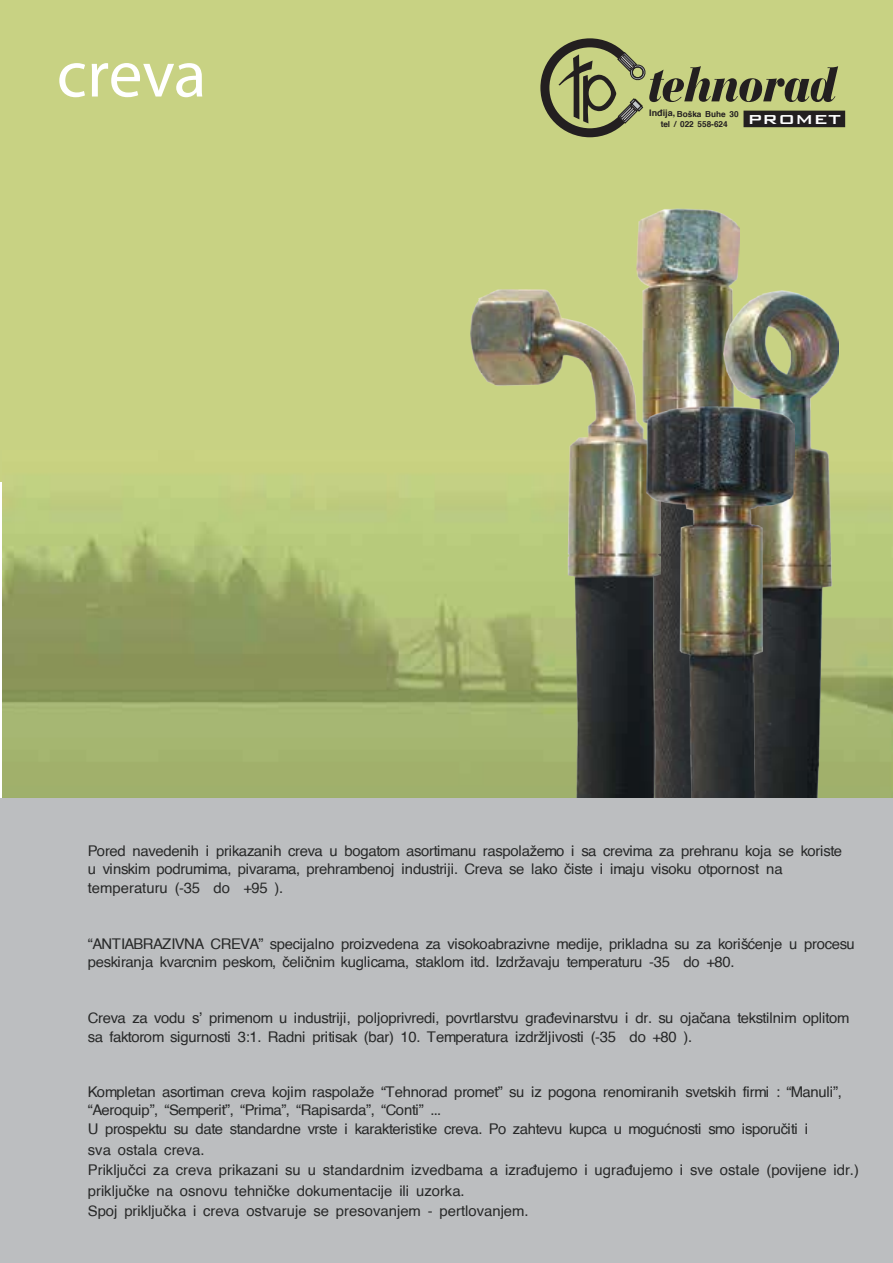
<style>
.page{position:relative;width:893px;height:1263px;background:#fff}
.page>*{position:absolute;margin:0;border:0;box-sizing:border-box;transform-origin:0 0}
.t1{font:67.5px "Myriad";letter-spacing:-.005em;color:#fff}
.t2{font:16.95px/19.8px "Yu Helvetica";letter-spacing:-.015em;color:#272828}
.t3{font:9.45px/10.8px "Yu Helvetica.Bold";color:#231f20}
.s1{font-size:10.35px}
</style>
<div class="page">
<div style="left:0;top:0;width:893px;height:481px;background:#c8d283"></div>
<img style="left:2px;top:481px;width:891px;height:318px">
<img style="left:637px;top:208px;width:103px;height:198px">
<img style="left:471px;top:289px;width:189px;height:510px">
<img style="left:723px;top:291px;width:116px;height:508px">
<img style="left:647px;top:406px;width:147px;height:393px">
<div style="left:0;top:799px;width:893px;height:464px;background:#bcbec0"></div>
<svg style="left:540px;top:38px;width:298px;height:100px"></svg>
<div style="left:744px;top:111px;width:101px;height:16px;background:#231f20"></div>
<h1 class="t1" style="left:57px;top:40px;width:151px">creva</h1>
<p class="t3" style="left:661px;top:108px;width:182px;text-indent:-11px"><span class="s1">In|ija,</span> Bo{ka Buhe 30<br>tel / 022 558-624 <sup>PROMET</sup></p>
<p class="t2" style="left:88px;top:840px;width:756px;line-height:18.8px">Pored navedenih i prikazanih creva u bogatom asortimanu raspola`emo i sa crevima za prehranu koja se koriste u vinskim podrumima, pivarama, prehrambenoj industriji. Creva se lako ~iste i imaju visoku otpornost na temperaturu (-35 do +95 ).</p>
<p class="t2" style="left:88px;top:933px;width:768px;line-height:18.1px">“ANTIABRAZIVNA CREVA” specijalno proizvedena za visokoabrazivne medije, prikladna su za kori{}enje u procesu peskiranja kvarcnim peskom, ~eli~nim kuglicama, staklom itd. Izdr`avaju temperaturu -35 do +80.</p>
<p class="t2" style="left:88px;top:1008px;width:763px;line-height:18.1px">Creva za vodu s’ primenom u industriji, poljoprivredi, povrtlarstvu gra|evinarstvu i dr. su oja~ana tekstilnim oplitom sa faktorom sigurnosti 3:1. Radni pritisak (bar) 10. Temperatura izdr`ljivosti (-35 do +80 ).</p>
<p class="t2" style="left:88px;top:1081px;width:773px">Kompletan asortiman creva kojim raspola`e “Tehnorad promet” su iz pogona renomiranih svetskih firmi : “Manuli”, “Aeroquip”, “Semperit”, “Prima”, “Rapisarda”, “Conti” ...<br>U prospektu su date standardne vrste i karakteristike creva. Po zahtevu kupca u mogu}nosti smo isporu~iti i<br>sva ostala creva.<br>Priklju~ci za creva prikazani su u standardnim izvedbama a izra|ujemo i ugra|ujemo i sve ostale (povijene idr.) priklju~ke na osnovu tehni~ke dokumentacije ili uzorka.<br>Spoj priklju~ka i creva ostvaruje se presovanjem - pertlovanjem.</p>
</div>
